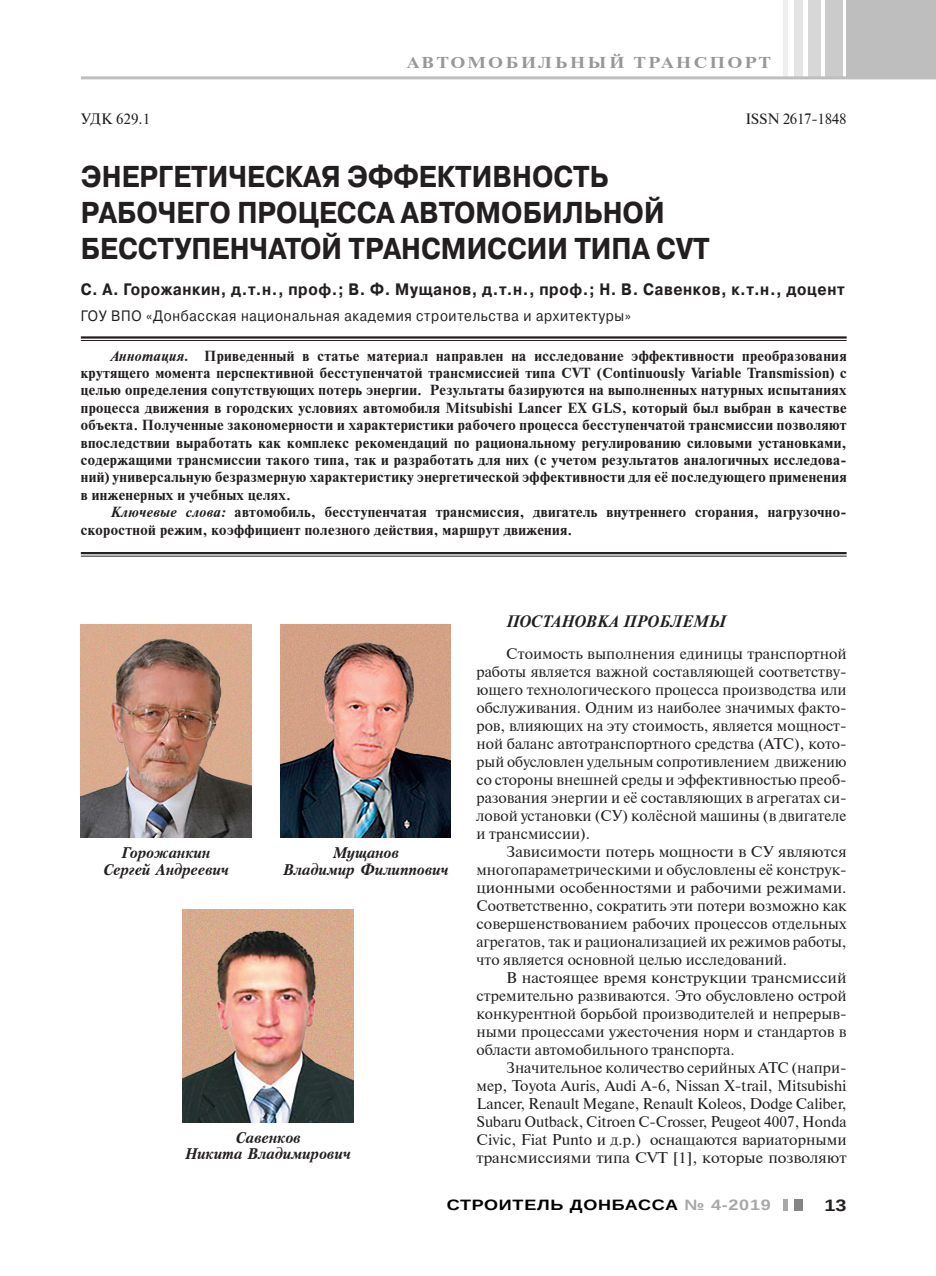
<style>
.page{position:relative;width:936px;height:1276px;background:#fff}
.page>*{position:absolute;margin:0;border:0;box-sizing:border-box;transform-origin:0 0}
.t1{font:700 30px/36px "Pragmatica C";color:#231f20;scale:.9 1}
.t2{font:700 16.5px "Pragmatica C";letter-spacing:.04em;color:#231f20;scale:.9 1}
.t3{font:italic 700 16.5px "Newton C";letter-spacing:.03em;color:#231f20}
.t4{font:700 16.5px "Arimo";color:#231f20;scale:1.2 1}
.t5{font:700 15.75px "Newton C";letter-spacing:.13em;color:#979797;scale:1.2 1}
.t6{font:15.45px/18px "Newton C";color:#231f20;text-align:justify}
.t7{font:15.45px/18px "Newton C";color:#231f20;text-align:justify;scale:1.04 1}
.t8{font:15.45px/18px "Newton C";color:#231f20;text-align:justify;scale:1.05 1}
.t9{font:italic 700 15.3px/16.5px "Petersburg";letter-spacing:-.005em;color:#231f20;text-align:center}
.t10{font:15px "Pragmatica C";letter-spacing:.05em;color:#231f20;scale:.9 1}
.t11{font:700 15px "Arimo";letter-spacing:.04em;color:#000;scale:1.2 1}
.t12{font:15px "Newton C";letter-spacing:-.02em;color:#231f20}
.t13{font:700 14.55px/17.4px "Newton C";letter-spacing:.025em;color:#231f20;text-align:justify}
.s1{font-style:italic}
.s2{color:#a8a8a8}
</style>
<div class="page">
<div style="left:846px;top:0;width:89px;height:78px;background:#bebebe"></div>
<div style="left:825px;top:0;width:17px;height:78px;background:#cbcbcb"></div>
<div style="left:807px;top:0;width:13px;height:78px;background:#d7d7d7"></div>
<div style="left:794px;top:0;width:8px;height:78px;background:#e4e4e4"></div>
<hr style="left:783px;top:0;width:4px;height:78px;background:#efefef">
<hr style="left:81px;top:76px;width:854px;height:3px;background:#bebebe">
<div style="left:794px;top:1199px;width:8px;height:11px;background:#858585"></div>
<hr style="left:783px;top:1199px;width:4px;height:11px;background:#a8a8a8">
<hr style="left:81px;top:336px;width:765px;height:3px;background:#231f20">
<hr style="left:81px;top:340px;width:765px;height:1px;background:#231f20">
<hr style="left:81px;top:552px;width:765px;height:2px;background:#231f20">
<hr style="left:81px;top:556px;width:765px;height:1px;background:#231f20">
<img style="left:183px;top:910px;width:170px;height:212px">
<img style="left:81px;top:625px;width:170px;height:212px">
<img style="left:281px;top:625px;width:170px;height:212px">
<p class="t5" style="left:407px;top:53px;width:304px">АВТОМОБИЛЬНЫЙ ТРАНСПОРТ</p>
<p class="t12" style="left:81px;top:111px;width:71px">УДК 629.1</p>
<p class="t12" style="left:745px;top:111px;width:103px">ISSN 2617-1848</p>
<h1 class="t1" style="left:81px;top:159px;width:700px">ЭНЕРГЕТИЧЕСКАЯ ЭФФЕКТИВНОСТЬ<br>РАБОЧЕГО ПРОЦЕССА АВТОМОБИЛЬНОЙ<br>БЕССТУПЕНЧАТОЙ ТРАНСМИССИИ ТИПА CVT</h1>
<p class="t2" style="left:81px;top:280px;width:850px">С. А. Горожанкин, д.т.н., проф.; В. Ф. Мущанов, д.т.н., проф.; Н. В. Савенков, к.т.н., доцент</p>
<p class="t10" style="left:81px;top:308px;width:613px">ГОУ ВПО «Донбасская национальная академия строительства и архитектуры»</p>
<p class="t13" style="left:81px;top:347px;width:767px;text-indent:30px"><span class="s1">Аннотация.</span> Приведенный в статье материал направлен на исследование эффективности преобразования крутящего момента перспективной бесступенчатой трансмиссией типа CVT (Continuously Variable Transmission) с целью определения сопутствующих потерь энергии. Результаты базируются на выполненных натурных испытаниях процесса движения в городских условиях автомобиля Mitsubishi Lancer EX GLS, который был выбран в качестве объекта. Полученные закономерности и характеристики рабочего процесса бесступенчатой трансмиссии позволяют впоследствии выработать как комплекс рекомендаций по рациональному регулированию силовыми установками, содержащими трансмиссии такого типа, так и разработать для них (с учетом результатов аналогичных исследова&shy;ний) универсальную безразмерную характеристику энергетической эффективности для её последующего применения в инженерных и учебных целях.</p>
<p class="t13" style="left:81px;top:503px;width:767px;text-indent:30px"><span class="s1">Ключевые слова:</span> автомобиль, бесступенчатая трансмиссия, двигатель внутреннего сгорания, нагрузочно&shy;скоростной режим, коэффициент полезного действия, маршрут движения.</p>
<p class="t9" style="left:103px;top:845px;width:128px">Горожанкин<br>Сергей Андреевич</p>
<p class="t9" style="left:283px;top:845px;width:167px">Мущанов<br>Владимир Филиппович</p>
<p class="t9" style="left:185px;top:1129px;width:167px">Савенков<br>Никита Владимирович</p>
<p class="t3" style="left:506px;top:613px;width:220px">ПОСТАНОВКА ПРОБЛЕМЫ</p>
<p class="t6" style="left:476px;top:645px;width:371px;text-indent:30px">Стоимость выполнения единицы транспортной работы является важной составляющей соответству&shy;ющего технологического процесса производства или обслуживания. Одним из наиболее значимых факто&shy;ров, влияющих на эту стоимость, является мощност&shy;ной баланс автотранспортного средства (АТС), кото&shy;рый обусловлен удельным сопротивлением движению со стороны внешней среды и эффективностью преоб&shy;разования энергии и её составляющих в агрегатах си&shy;ловой установки (СУ) колёсной машины (в двигателе и трансмиссии).</p>
<p class="t7" style="left:476px;top:843px;width:357px;text-indent:30px">Зависимости потерь мощности в СУ являются многопараметрическими и обусловлены её конструк&shy;ционными особенностями и рабочими режимами.<br>Соответственно, сократить эти потери возможно как совершенствованием рабочих процессов отдельных агрегатов, так и рационализацией их режимов работы, что является основной целью исследований.</p>
<p class="t8" style="left:476px;top:969px;width:354px;text-indent:30px">В настоящее время конструкции трансмиссий стремительно развиваются. Это обусловлено острой конкурентной борьбой производителей и непрерыв&shy;ными процессами ужесточения норм и стандартов в области автомобильного транспорта.</p>
<p class="t6" style="left:476px;top:1059px;width:371px;text-indent:30px">Значительное количество серийных АТС (напри&shy;мер, Toyota Auris, Audi A-6, Nissan X-trail, Mitsubishi Lancer, Renault Megane, Renault Koleos, Dodge Caliber, Subaru Outback, Citroen C-Crosser, Peugeot 4007, Honda Civic, Fiat Punto и д.р.) оснащаются вариаторными трансмиссиями типа CVT [1], которые позволяют</p>
<p class="t11" style="left:446px;top:1195px;width:271px">СТРОИТЕЛЬ ДОНБАССА <span class="s2">№ 4-2019</span></p>
<p class="t4" style="left:824px;top:1193px;width:20px">13</p>
</div>
